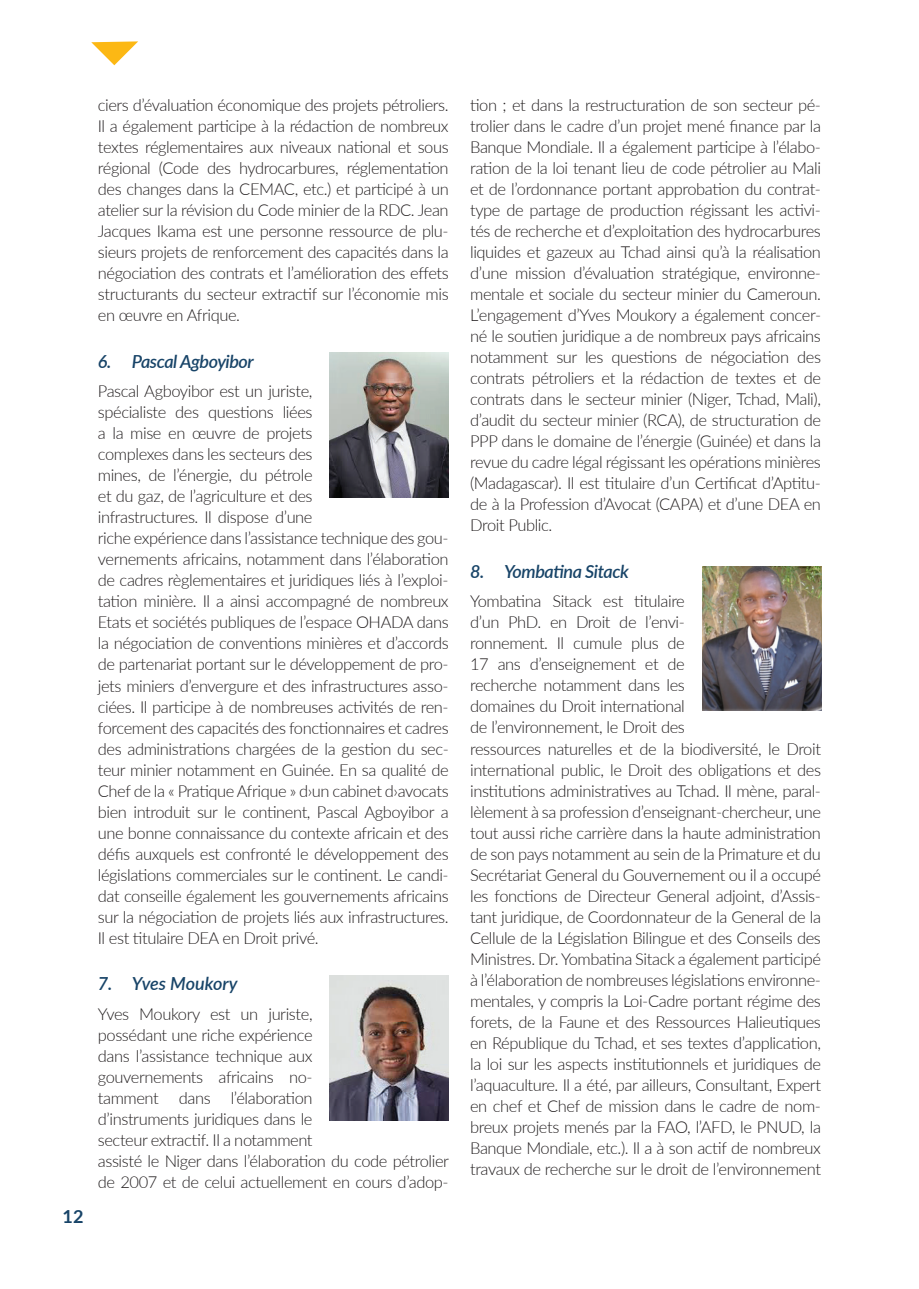
<style>
.page{position:relative;width:919px;height:1289px;background:#fff}
.page>*{position:absolute;margin:0;border:0;box-sizing:border-box;transform-origin:0 0}
.t1{font:italic 600 18px "Lato";letter-spacing:-.025em;color:#184468}
.t2{font:italic 600 18px "Lato";color:#184468}
.t3{font:700 18px "Lato";color:#184468}
.t4{font:300 16.5px/21px "Lato";letter-spacing:-.025em;color:#231f20}
</style>
<div class="page">
<svg style="left:91px;top:41px;width:47px;height:24px"></svg>
<img style="left:330px;top:352px;width:119px;height:145px">
<img style="left:330px;top:975px;width:119px;height:145px">
<img style="left:702px;top:566px;width:119px;height:144px">
<p class="t3" style="left:63px;top:1202px;width:22px">12</p>
<p class="t4" style="left:98px;top:94px;width:352px;text-align:justify">ciers d’évaluation économique des projets pétroliers.<br>Il a également participe à la rédaction de nombreux textes réglementaires aux niveaux national et sous régional (Code des hydrocarbures, réglementation des changes dans la CEMAC, etc.) et participé à un atelier sur la révision du Code minier de la RDC. Jean Jacques Ikama est une personne ressource de plu&shy;sieurs projets de renforcement des capacités dans la négociation des contrats et l’amélioration des effets structurants du secteur extractif sur l’économie mis en œuvre en Afrique.</p>
<p class="t1" style="left:98px;top:348px;width:157px">6. Pascal Agboyibor</p>
<p class="t4" style="left:98px;top:380px;width:352px">Pascal Agboyibor est un juriste,<br>spécialiste des questions liées<br>a la mise en œuvre de projets<br>complexes dans les secteurs des<br>mines, de l’énergie, du pétrole<br>et du gaz, de l’agriculture et des<br>infrastructures. Il dispose d’une<br>riche expérience dans l’assistance technique des gou&shy;vernements africains, notamment dans l’élaboration de cadres règlementaires et juridiques liés à l’exploi&shy;tation minière. Il a ainsi accompagné de nombreux Etats et sociétés publiques de l’espace OHADA dans la négociation de conventions minières et d’accords de partenariat portant sur le développement de pro&shy;jets miniers d’envergure et des infrastructures asso&shy;ciées. Il participe à de nombreuses activités de ren&shy;forcement des capacités des fonctionnaires et cadres des administrations chargées de la gestion du sec&shy;teur minier notamment en Guinée. En sa qualité de Chef de la « Pratique Afrique » d›un cabinet d›avocats bien introduit sur le continent, Pascal Agboyibor a une bonne connaissance du contexte africain et des défis auxquels est confronté le développement des législations commerciales sur le continent. Le candi&shy;dat conseille également les gouvernements africains sur la négociation de projets liés aux infrastructures.<br>Il est titulaire DEA en Droit privé.</p>
<p class="t2" style="left:98px;top:970px;width:141px">7. Yves Moukory</p>
<p class="t4" style="left:98px;top:1002px;width:353px">Yves Moukory est un juriste,<br>possédant une riche expérience<br>dans l’assistance technique aux<br>gouvernements africains no-<br>tamment dans l’élaboration<br>d’instruments juridiques dans le<br>secteur extractif. Il a notamment<br>assisté le Niger dans l’élaboration du code pétrolier de 2007 et de celui actuellement en cours d’adop-</p>
<p class="t4" style="left:470px;top:94px;width:352px;text-align:justify">tion ; et dans la restructuration de son secteur pé&shy;trolier dans le cadre d’un projet mené finance par la Banque Mondiale. Il a également participe à l’élabo&shy;ration de la loi tenant lieu de code pétrolier au Mali et de l’ordonnance portant approbation du contrat&shy;type de partage de production régissant les activi&shy;tés de recherche et d’exploitation des hydrocarbures liquides et gazeux au Tchad ainsi qu’à la réalisation d’une mission d’évaluation stratégique, environne&shy;mentale et sociale du secteur minier du Cameroun.<br>L’engagement d’Yves Moukory a également concer&shy;né le soutien juridique a de nombreux pays africains notamment sur les questions de négociation des contrats pétroliers et la rédaction de textes et de contrats dans le secteur minier (Niger, Tchad, Mali), d’audit du secteur minier (RCA), de structuration de PPP dans le domaine de l’énergie (Guinée) et dans la revue du cadre légal régissant les opérations minières (Madagascar). Il est titulaire d’un Certificat d’Aptitu&shy;de à la Profession d’Avocat (CAPA) et d’une DEA en Droit Public.</p>
<p class="t1" style="left:470px;top:558px;width:160px">8. Yombatina Sitack</p>
<p class="t4" style="left:470px;top:590px;width:352px">Yombatina Sitack est titulaire<br>d’un PhD. en Droit de l’envi-<br>ronnement. Il cumule plus de<br>17 ans d’enseignement et de<br>recherche notamment dans les<br>domaines du Droit international<br>de l’environnement, le Droit des<br>ressources naturelles et de la biodiversité, le Droit international public, le Droit des obligations et des institutions administratives au Tchad. Il mène, paral&shy;lèlement à sa profession d’enseignant-chercheur, une tout aussi riche carrière dans la haute administration de son pays notamment au sein de la Primature et du Secrétariat General du Gouvernement ou il a occupé les fonctions de Directeur General adjoint, d’Assis&shy;tant juridique, de Coordonnateur de la General de la Cellule de la Législation Bilingue et des Conseils des Ministres. Dr. Yombatina Sitack a également participé à l’élaboration de nombreuses législations environne&shy;mentales, y compris la Loi-Cadre portant régime des forets, de la Faune et des Ressources Halieutiques en République du Tchad, et ses textes d’application, la loi sur les aspects institutionnels et juridiques de l’aquaculture. Il a été, par ailleurs, Consultant, Expert en chef et Chef de mission dans le cadre de nom&shy;breux projets menés par la FAO, l’AFD, le PNUD, la Banque Mondiale, etc.). Il a à son actif de nombreux travaux de recherche sur le droit de l’environnement</p>
</div>
